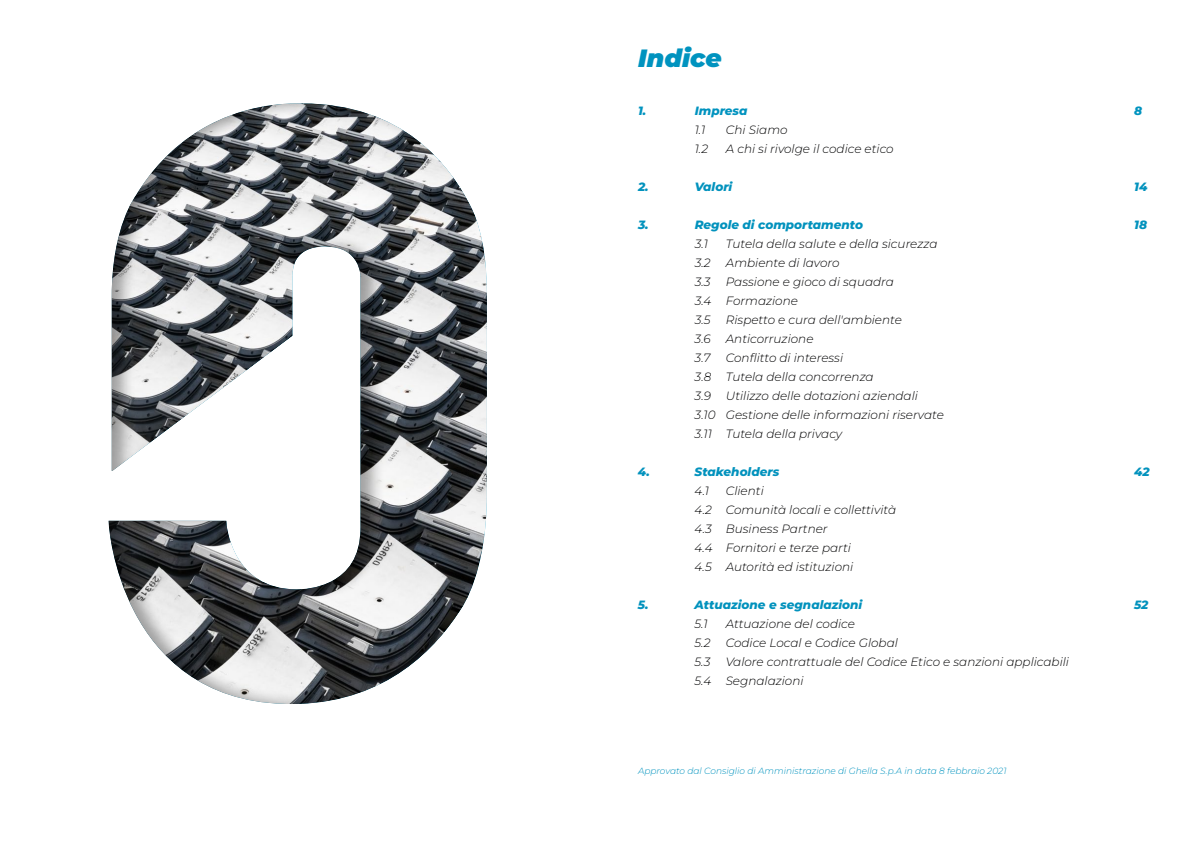
<style>
.page{position:relative;width:1191px;height:842px;background:#fff}
.page>*{position:absolute;margin:0;border:0;box-sizing:border-box;transform-origin:0 0}
.t1{font:italic 900 25px "Montserrat";color:#0093bf}
.t2{font:italic 300 12px/19px "Montserrat";color:#020203}
.t3{font:italic 800 12px "Montserrat";color:#0292bd}
.t4{font:italic 800 12px "Montserrat";color:#0093bf}
.t5{font:italic 300 9px "Montserrat";color:#0093bf}
</style>
<div class="page">
<div style="left:99px;top:96px;width:396px;height:609px;background:#000;opacity:.35"></div>
<h1 class="t1" style="left:638px;top:41px;width:85px">Indice</h1>
<p class="t4" style="left:638px;top:103px;width:10px">1.</p>
<p class="t4" style="left:694px;top:103px;width:54px">Impresa</p>
<p class="t4" style="left:1134px;top:103px;width:10px">8</p>
<p class="t2" style="left:694px;top:120px;width:12px">1.1</p>
<p class="t2" style="left:726px;top:120px;width:63px">Chi Siamo</p>
<p class="t2" style="left:694px;top:139px;width:15px">1.2</p>
<p class="t2" style="left:726px;top:139px;width:169px">A chi si rivolge il codice etico</p>
<p class="t3" style="left:638px;top:179px;width:12px">2.</p>
<p class="t3" style="left:694px;top:179px;width:39px">Valori</p>
<p class="t3" style="left:1134px;top:179px;width:15px">14</p>
<p class="t3" style="left:638px;top:217px;width:12px">3.</p>
<p class="t3" style="left:694px;top:217px;width:170px">Regole di comportamento</p>
<p class="t3" style="left:1134px;top:217px;width:14px">18</p>
<p class="t2" style="left:694px;top:234px;width:15px">3.1</p>
<p class="t2" style="left:726px;top:234px;width:213px">Tutela della salute e della sicurezza</p>
<p class="t2" style="left:694px;top:253px;width:17px">3.2</p>
<p class="t2" style="left:726px;top:253px;width:115px">Ambiente di lavoro</p>
<p class="t2" style="left:694px;top:272px;width:17px">3.3</p>
<p class="t2" style="left:694px;top:272px;width:201px;text-indent:31px">Passione e gioco di squadra<br>3.4 Formazione<br>3.5</p>
<p class="t2" style="left:694px;top:310px;width:209px;text-indent:31px">Rispetto e cura dell'ambiente<br>3.6 Anticorruzione<br>3.7</p>
<p class="t2" style="left:694px;top:348px;width:251px;text-indent:31px">Conflitto di interessi<br>3.8 Tutela della concorrenza<br>3.9 Utilizzo delle dotazioni aziendali<br>3.10 Gestione delle informazioni riservate<br>3.11 Tutela della privacy</p>
<p class="t3" style="left:638px;top:464px;width:14px">4.</p>
<p class="t3" style="left:694px;top:464px;width:86px">Stakeholders</p>
<p class="t3" style="left:1134px;top:464px;width:17px">42</p>
<p class="t2" style="left:694px;top:481px;width:16px">4.1</p>
<p class="t2" style="left:694px;top:481px;width:203px;text-indent:31px">Clienti<br>4.2 Comunità locali e collettività<br>4.3 Business Partner<br>4.4 Fornitori e terze parti<br>4.5 Autorità ed istituzioni</p>
<p class="t3" style="left:638px;top:597px;width:12px">5.</p>
<p class="t3" style="left:694px;top:597px;width:169px">Attuazione e segnalazioni</p>
<p class="t3" style="left:1134px;top:597px;width:16px">52</p>
<p class="t2" style="left:694px;top:614px;width:15px">5.1</p>
<p class="t2" style="left:725px;top:614px;width:131px">Attuazione del codice</p>
<p class="t2" style="left:694px;top:633px;width:17px">5.2</p>
<p class="t2" style="left:725px;top:633px;width:174px">Codice Local e Codice Global</p>
<p class="t2" style="left:694px;top:652px;width:17px">5.3</p>
<p class="t2" style="left:694px;top:652px;width:376px;text-indent:31px">Valore contrattuale del Codice Etico e sanzioni applicabili<br>5.4 Segnalazioni</p>
<p class="t5" style="left:638px;top:765px;width:370px">Approvato dal Consiglio di Amministrazione di Ghella S.p.A in data 8 febbraio 2021</p>
</div>
